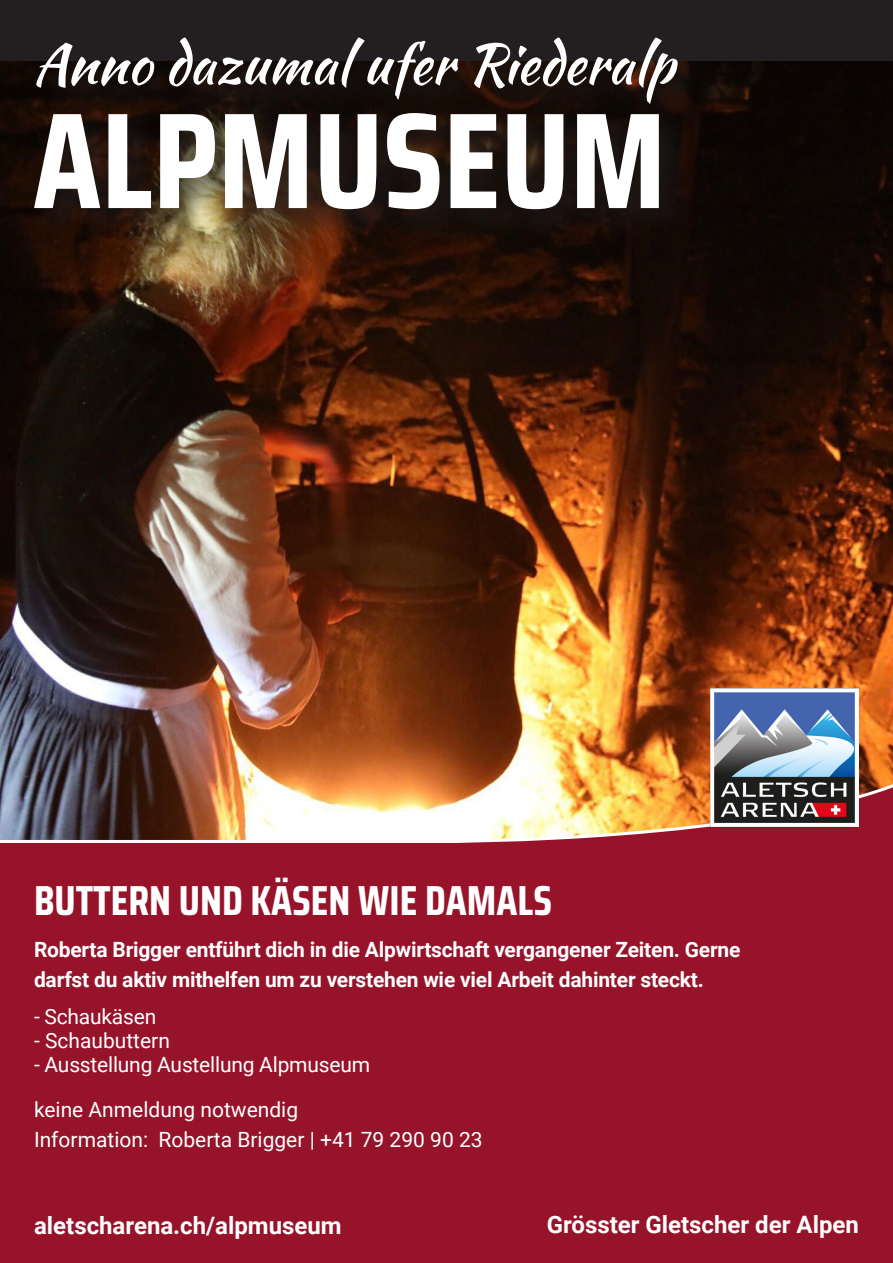
<style>
.page{position:relative;width:893px;height:1263px;background:#fff}
.page>*{position:absolute;margin:0;border:0;box-sizing:border-box;transform-origin:0 0}
.t1{font:700 136.5px "Saira Condensed";color:#fff}
.t2{font:55.5px "Kaushan Script";color:#fff}
.t3{font:700 42px "Saira Condensed";color:#fff}
.t4{font:700 24px "Roboto";color:#fff}
.t5{font:700 21px/30px "Roboto";letter-spacing:-.01em;color:#fff}
.t6{font:21px "Roboto";color:#fff}
</style>
<div class="page">
<div style="left:0;top:0;width:893px;height:940px;background:#231f20"></div>
<img style="left:0;top:62px;width:893px;height:715px">
<div style="left:24px;top:29px;width:689px;height:216px;background:#231f20;opacity:.75"></div>
<div style="left:0;top:844px;width:893px;height:419px;background:#96132a"></div>
<img style="left:0;top:777px;width:893px;height:67px">
<img style="left:710px;top:689px;width:149px;height:137px">
<p class="t2" style="left:33px;top:23px;width:643px">Anno dazumal ufer Riederalp</p>
<p class="t1" style="left:33px;top:56px;width:634px">ALPMUSEUM</p>
<p class="t3" style="left:34px;top:868px;width:519px">BUTTERN UND KÄSEN WIE DAMALS</p>
<p class="t5" style="left:34px;top:933px;width:708px">Roberta Brigger entführt dich in die Alpwirtschaft vergangener Zeiten. Gerne darfst du aktiv mithelfen um zu verstehen wie viel Arbeit dahinter steckt.</p>
<p class="t6" style="left:34px;top:1002px;width:124px">- Schaukäsen</p>
<p class="t6" style="left:34px;top:1026px;width:137px">- Schaubuttern</p>
<p class="t6" style="left:34px;top:1050px;width:338px">- Ausstellung Austellung Alpmuseum</p>
<p class="t6" style="left:34px;top:1095px;width:266px">keine Anmeldung notwendig</p>
<p class="t6" style="left:34px;top:1125px;width:450px">Information: Roberta Brigger | +41 79 290 90 23</p>
<p class="t4" style="left:34px;top:1208px;width:309px">aletscharena.ch/alpmuseum</p>
<p class="t4" style="left:547px;top:1208px;width:314px">Grösster Gletscher der Alpen</p>
</div>
